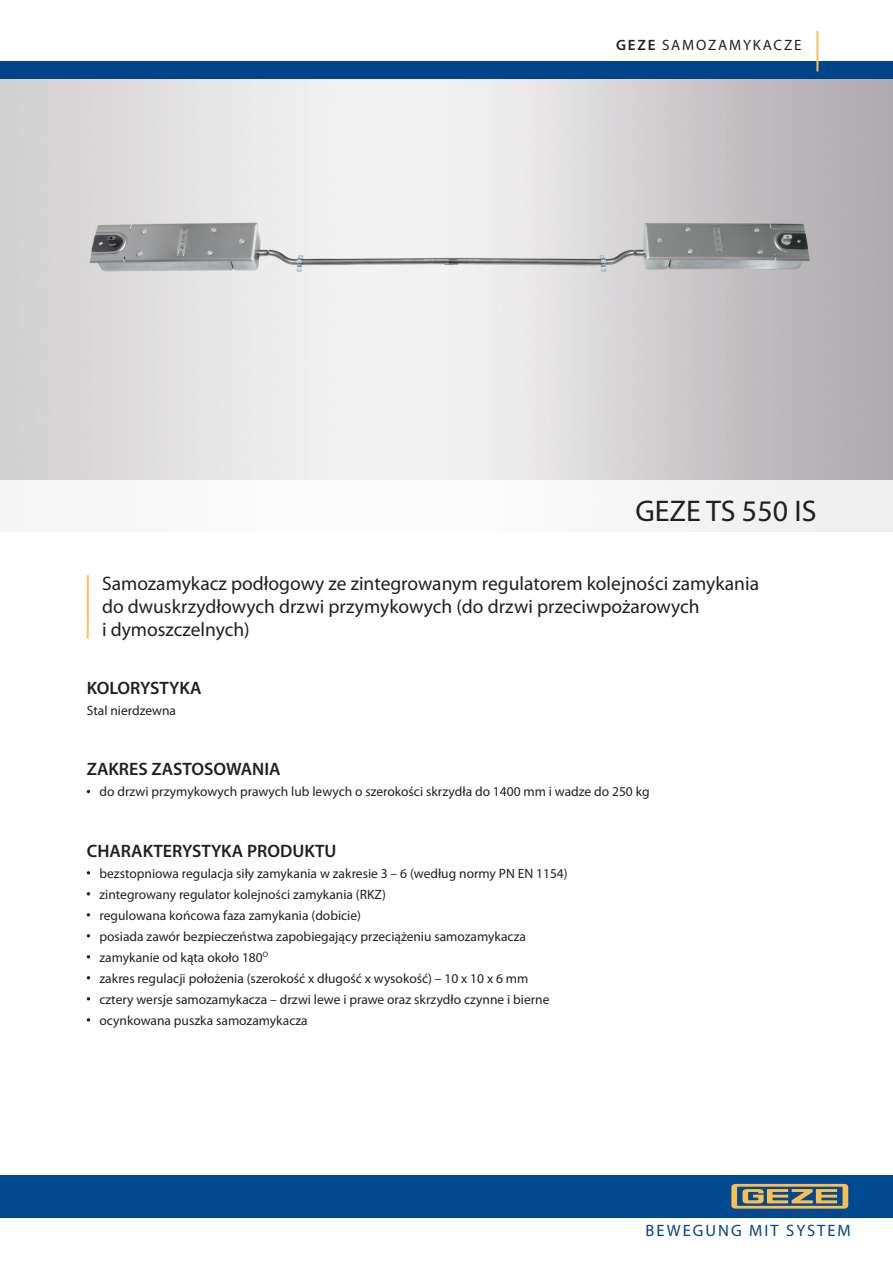
<style>
.page{position:relative;width:893px;height:1263px;background:#fff}
.page>*{position:absolute;margin:0;border:0;box-sizing:border-box;transform-origin:0 0}
.t1{font:30px "Myriad Pro";color:#231f20}
.t2{font:19.5px "Myriad Pro";color:#231f20}
.t3{font:600 18px "Myriad Pro";color:#231f20}
.t4{font:16.5px "Myriad Pro";letter-spacing:.12em;color:#004489}
.t5{font:15px "Myriad Pro";letter-spacing:.12em;color:#231f20}
.t6{font:13.5px "Myriad Pro";color:#231f20}
.s1{font-weight:600}
</style>
<div class="page">
<img style="left:0;top:79px;width:893px;height:401px">
<div style="left:0;top:62px;width:893px;height:17px;background:#004489"></div>
<hr style="left:816px;top:31px;width:2px;height:40px;background:#fdbf4f">
<div style="left:0;top:1175px;width:893px;height:43px;background:#014990"></div>
<svg style="left:731px;top:1184px;width:117px;height:24px"></svg>
<hr style="left:87px;top:575px;width:2px;height:64px;background:#fdbf4f">
<div style="left:0;top:480px;width:893px;height:51px;background:#f8f8f8"></div>
<p class="t5" style="left:616px;top:36px;width:187px"><span class="s1">GEZE</span> SAMOZAMYKACZE</p>
<p class="t1" style="left:635px;top:493px;width:182px">GEZE TS 550 IS</p>
<p class="t2" style="left:102px;top:571px;width:658px">Samozamykacz podłogowy ze zintegrowanym regulatorem kolejności zamykania</p>
<p class="t2" style="left:102px;top:594px;width:599px">do dwuskrzydłowych drzwi przymykowych (do drzwi przeciwpożarowych</p>
<p class="t2" style="left:102px;top:618px;width:149px">i dymoszczelnych)</p>
<p class="t3" style="left:87px;top:676px;width:116px">KOLORYSTYKA</p>
<p class="t6" style="left:87px;top:702px;width:91px">Stal nierdzewna</p>
<p class="t3" style="left:87px;top:758px;width:195px">ZAKRES ZASTOSOWANIA</p>
<p class="t6" style="left:99px;top:783px;width:552px">do drzwi przymykowych prawych lub lewych o szerokości skrzydła do 1400 mm i wadze do 250 kg</p>
<p class="t3" style="left:87px;top:839px;width:251px">CHARAKTERYSTYKA PRODUKTU</p>
<p class="t6" style="left:99px;top:865px;width:470px">bezstopniowa regulacja siły zamykania w zakresie 3 – 6 (według normy PN EN 1154)</p>
<p class="t6" style="left:99px;top:886px;width:288px">zintegrowany regulator kolejności zamykania (RKZ)</p>
<p class="t6" style="left:99px;top:907px;width:263px">regulowana końcowa faza zamykania (dobicie)</p>
<p class="t6" style="left:99px;top:928px;width:428px">posiada zawór bezpieczeństwa zapobiegający przeciążeniu samozamykacza</p>
<p class="t6" style="left:99px;top:949px;width:170px">zamykanie od kąta około 180<sup>O</sup></p>
<p class="t6" style="left:99px;top:970px;width:430px">zakres regulacji położenia (szerokość x długość x wysokość) – 10 x 10 x 6 mm</p>
<p class="t6" style="left:99px;top:991px;width:451px">cztery wersje samozamykacza – drzwi lewe i prawe oraz skrzydło czynne i bierne</p>
<p class="t6" style="left:99px;top:1012px;width:210px">ocynkowana puszka samozamykacza</p>
<p class="t4" style="left:645px;top:1220px;width:207px">BEWEGUNG MIT SYSTEM</p>
</div>
